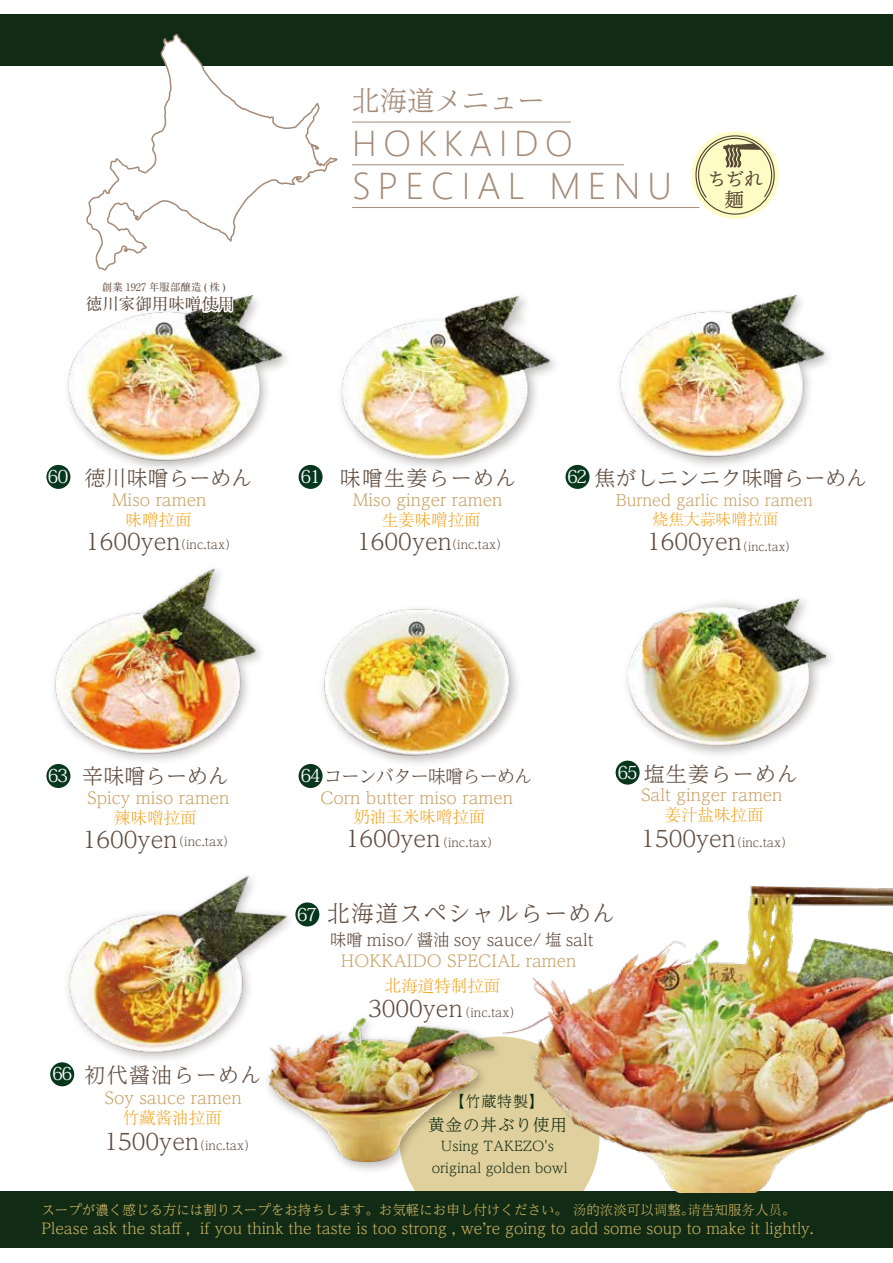
<style>
.page{position:relative;width:893px;height:1263px;background:#fff}
.page>*{position:absolute;margin:0;border:0;box-sizing:border-box;transform-origin:0 0}
.t1{font:34.95px "Microsoft Ya Hei UI Light";letter-spacing:.2em;color:#a48b78}
.t2{font:33.6px "Microsoft Ya Hei UI Light";letter-spacing:.2em;color:#a48b78}
.t3{font:300 27.45px "UD Reimin Pr 6 N";color:#a48b78}
.t4{font:300 22.8px "UD Reimin Pr 6 N";letter-spacing:.06em;color:#604c3f}
.t5{font:300 22.5px "UD Reimin Pr 6 N";color:#604c3f}
.t6{font:300 21px "UD Reimin Pr 6 N";color:#604c3f}
.t7{font:300 21px "UD Reimin Pr 6 N";letter-spacing:.06em;color:#604c3f}
.t8{font:19.5px/21.1px "Ten Mincho";color:#554835;text-align:center}
.t9{font:300 18px "UD Reimin Pr 6 N";letter-spacing:-.04em;color:#604c3f}
.t10{font:18px "Adobe Kaiti Std";letter-spacing:-.1em;color:#fff}
.t11{font:300 16.5px "UD Reimin Pr 6 N";color:#c9a063}
.t12{font:300 16.5px "Adobe Song Std";color:#f39700}
.t13{font:300 16.5px "UD Reimin Pr 6 N";color:#604c3f}
.t14{font:700 16.5px "A1 Mincho Std";color:#604c3f}
.t15{font:300 16.5px "UD Reimin Pr 6 N";letter-spacing:.06em;color:#122b14}
.t16{font:300 15.75px "UD Reimin Pr 6 N";color:#c9a063}
.t17{font:300 15.75px "Adobe Song Std";color:#f39700}
.t18{font:300 15px "UD Reimin Pr 6 N";color:#ceb564}
.t19{font:300 15px "UD Reimin Pr 6 N";color:#122b14}
.t20{font:300 13.5px "UD Reimin Pr 6 N";color:#ceb564}
.t21{font:300 13.5px/21.8px "UD Reimin Pr 6 N";color:#122b14;text-align:center}
.t22{font:300 12px "UD Reimin Pr 6 N";color:#604c3f}
.t23{font:300 11.4px "UD Reimin Pr 6 N";color:#604c3f}
.t24{font:700 10.5px "A1 Mincho Std";color:#604c3f}
.s1{font-size:22.5px}
.s2{font-family:"Adobe Kaiti Std";font-weight:400;color:#fff}
.s3{font-family:"Adobe Song Std"}
</style>
<div class="page">
<div style="left:399px;top:1036px;width:200px;height:201px;background:#e0d09d;border-radius:50%"></div>
<div style="left:0;top:1191px;width:893px;height:57px;background:#122b14"></div>
<div style="left:0;top:15px;width:893px;height:51px;background:#122b14"></div>
<svg style="left:86px;top:34px;width:252px;height:237px"></svg>
<hr style="left:352px;top:122px;width:219px;height:1px;background:#a48b78">
<hr style="left:352px;top:164px;width:272px;height:1px;background:#a48b78">
<hr style="left:352px;top:207px;width:347px;height:1px;background:#a48b78">
<img style="left:620px;top:650px;width:212px;height:113px">
<img style="left:628px;top:598px;width:198px;height:149px">
<img style="left:340px;top:296px;width:212px;height:163px">
<img style="left:681px;top:295px;width:148px;height:171px">
<img style="left:619px;top:296px;width:207px;height:163px">
<img style="left:59px;top:295px;width:227px;height:183px">
<img style="left:66px;top:296px;width:219px;height:167px">
<img style="left:48px;top:648px;width:213px;height:121px">
<img style="left:53px;top:568px;width:206px;height:188px">
<img style="left:68px;top:875px;width:220px;height:181px">
<img style="left:321px;top:607px;width:191px;height:149px">
<img style="left:508px;top:887px;width:385px;height:305px">
<img style="left:259px;top:1008px;width:249px;height:170px">
<img style="left:267px;top:1018px;width:226px;height:144px">
<svg style="left:198px;top:244px;width:38px;height:79px"></svg>
<div style="left:299px;top:465px;width:24px;height:24px;background:#06371c;border-radius:50%"></div>
<div style="left:46px;top:465px;width:24px;height:24px;background:#06371c;border-radius:50%"></div>
<div style="left:565px;top:465px;width:24px;height:24px;background:#06371c;border-radius:50%"></div>
<div style="left:50px;top:1062px;width:24px;height:24px;background:#06371c;border-radius:50%"></div>
<div style="left:46px;top:764px;width:24px;height:24px;background:#06371c;border-radius:50%"></div>
<div style="left:616px;top:761px;width:24px;height:24px;background:#06371c;border-radius:50%"></div>
<div style="left:299px;top:764px;width:24px;height:24px;background:#06371c;border-radius:50%"></div>
<div style="left:295px;top:902px;width:24px;height:24px;background:#06371c;border-radius:50%"></div>
<svg style="left:691px;top:131px;width:88px;height:88px"></svg>
<div style="left:695px;top:135px;width:80px;height:80px;border:1px solid #4d412f;border-radius:50%"></div>
<svg style="left:697px;top:137px;width:76px;height:62px;background:#e5e0b2"></svg>
<p class="t24" style="left:102px;top:279px;width:125px">創業 1927 年服部醸造 ( 株 )</p>
<p class="t14" style="left:86px;top:290px;width:150px">徳川家御用味噌使用</p>
<h3 class="t3" style="left:352px;top:79px;width:194px">北海道メニュー</h3>
<h2 class="t2" style="left:352px;top:122px;width:222px">HOKKAIDO</h2>
<h1 class="t1" style="left:352px;top:163px;width:321px">SPECIAL MENU</h1>
<p class="t8" style="left:707px;top:169px;width:58px">ちぢれ麺</p>
<p class="t6" style="left:85px;top:461px;width:169px">徳川味噌らーめん</p>
<p class="t7" style="left:340px;top:461px;width:178px">味噌生姜らーめん</p>
<p class="t6" style="left:595px;top:461px;width:274px">焦がしニンニク味噌らーめん</p>
<p class="t10" style="left:48px;top:466px;width:23px">60</p>
<p class="t10" style="left:300px;top:466px;width:22px">61</p>
<p class="t10" style="left:567px;top:465px;width:22px">62</p>
<p class="t11" style="left:112px;top:486px;width:96px">Miso ramen</p>
<p class="t11" style="left:353px;top:486px;width:151px">Miso ginger ramen</p>
<p class="t16" style="left:616px;top:487px;width:199px">Burned garlic miso ramen</p>
<p class="t17" style="left:653px;top:511px;width:127px">烧焦大蒜味噌拉面</p>
<p class="t12" style="left:126px;top:511px;width:67px">味噌拉面</p>
<p class="t12" style="left:382px;top:511px;width:100px">生姜味噌拉面</p>
<p class="t22" style="left:86px;top:534px;width:153px"><span class="s1">1600yen</span>（inc.tax）</p>
<p class="t22" style="left:445px;top:534px;width:64px">（inc.tax）</p>
<h3 class="t5" style="left:357px;top:523px;width:96px">1600yen</h3>
<h3 class="t5" style="left:647px;top:524px;width:96px">1600yen</h3>
<p class="t23" style="left:737px;top:538px;width:62px">（inc.tax）</p>
<p class="t9" style="left:300px;top:762px;width:233px"><span class="s2">64</span> コーンバター味噌らーめん</p>
<p class="t7" style="left:644px;top:757px;width:156px">塩生姜らーめん</p>
<p class="t10" style="left:48px;top:764px;width:22px">63</p>
<p class="t10" style="left:618px;top:761px;width:22px">65</p>
<p class="t6" style="left:82px;top:759px;width:148px">辛味噌らーめん</p>
<p class="t11" style="left:87px;top:784px;width:144px">Spicy miso ramen</p>
<p class="t12" style="left:114px;top:809px;width:84px">辣味噌拉面</p>
<h3 class="t5" style="left:83px;top:821px;width:96px">1600yen</h3>
<p class="t22" style="left:172px;top:832px;width:64px">（inc.tax）</p>
<p class="t10" style="left:52px;top:1062px;width:22px">66</p>
<p class="t7" style="left:85px;top:1058px;width:178px">初代醤油らーめん</p>
<p class="t11" style="left:104px;top:1085px;width:139px">Soy sauce ramen</p>
<p class="t12" style="left:123px;top:1109px;width:100px">竹藏酱油拉面</p>
<p class="t22" style="left:104px;top:1136px;width:153px"><span class="s1">1500yen</span>（inc.tax）</p>
<p class="t11" style="left:641px;top:781px;width:143px">Salt ginger ramen</p>
<p class="t11" style="left:321px;top:784px;width:194px">Corn butter miso ramen</p>
<p class="t12" style="left:353px;top:808px;width:133px">奶油玉米味噌拉面</p>
<p class="t12" style="left:665px;top:806px;width:100px">姜汁盐味拉面</p>
<p class="t22" style="left:346px;top:832px;width:155px"><span class="s1">1600yen</span>（inc.tax）</p>
<p class="t22" style="left:641px;top:832px;width:153px"><span class="s1">1500yen</span>（inc.tax）</p>
<p class="t10" style="left:297px;top:903px;width:22px">67</p>
<h3 class="t4" style="left:327px;top:895px;width:290px">北海道スペシャルらーめん</h3>
<p class="t13" style="left:330px;top:926px;width:265px">味噌 miso/ 醤油 soy sauce/ 塩 salt</p>
<p class="t11" style="left:341px;top:947px;width:237px">HOKKAIDO SPECIAL ramen</p>
<p class="t12" style="left:385px;top:977px;width:117px">北海道特制拉面</p>
<p class="t22" style="left:368px;top:1003px;width:155px"><span class="s1">3000yen</span>（inc.tax）</p>
<p class="t19" style="left:450px;top:1088px;width:96px">【竹蔵特製】</p>
<p class="t15" style="left:428px;top:1111px;width:140px">黄金の丼ぶり使用</p>
<p class="t21" style="left:432px;top:1135px;width:137px">Using TAKEZO's original golden bowl</p>
<p class="t20" style="left:41px;top:1199px;width:756px">スープが濃く感じる方には割りスープをお持ちします。お気軽にお申し付けください。<span class="s3">汤</span>的<span class="s3">浓</span>淡可以<span class="s3">调</span>整。<span class="s3">请</span>告知服<span class="s3">务</span>人<span class="s3">员</span>。</p>
<p class="t18" style="left:41px;top:1216px;width:774px">Please ask the staff , if you think the taste is too strong , weʼre going to add some soup to make it lightly.</p>
</div>
